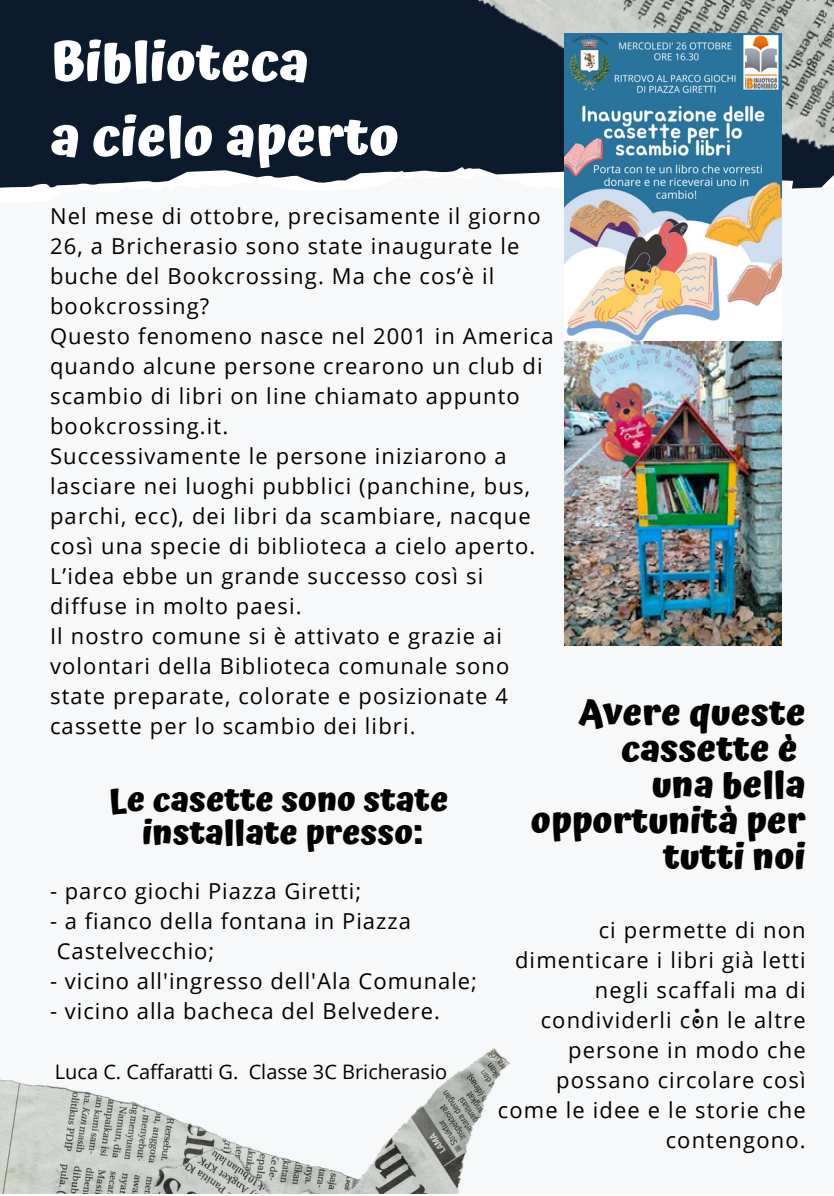
<style>
.page{position:relative;width:834px;height:1196px;background:#fff}
.page>*{position:absolute;margin:0;border:0;box-sizing:border-box;transform-origin:0 0}
.t1{font:700 54.2px/74.8px "Atma";color:#fff}
.t2{font:700 36.4px/36px "Atma";color:#000;text-align:right}
.t3{font:700 33.8px/33px "Atma";color:#000;text-align:center}
.t4{font:28px "Yeseva One";color:#000}
.t5{font:22px/30px "Open Sans";letter-spacing:.05em;color:#000}
.t6{font:20px "Open Sans";color:#000}
</style>
<div class="page">
<div style="left:0;top:0;width:834px;height:1193px;background:#f7f8f9"></div>
<img style="left:0;top:1048px;width:510px;height:145px">
<svg style="left:0;top:0;width:782px;height:229px;fill:#0b1a2c"></svg>
<img style="left:437px;top:0;width:397px;height:207px">
<img style="left:564px;top:34px;width:217px;height:612px">
<h1 class="t1" style="left:50px;top:24px;width:350px">Biblioteca<br>a cielo aperto</h1>
<p class="t5" style="left:50px;top:201px;width:505px">Nel mese di ottobre, precisamente il giorno 26, a Bricherasio sono state inaugurate le buche del Bookcrossing. Ma che cos’è il bookcrossing?<br>Questo fenomeno nasce nel 2001 in America quando alcune persone crearono un club di scambio di libri on line chiamato appunto bookcrossing.it.<br>Successivamente le persone iniziarono a lasciare nei luoghi pubblici (panchine, bus, parchi, ecc), dei libri da scambiare, nacque così una specie di biblioteca a cielo aperto.<br>L’idea ebbe un grande successo così si diffuse in molto paesi.<br>Il nostro comune si è attivato e grazie ai volontari della Biblioteca comunale sono state preparate, colorate e posizionate 4 cassette per lo scambio dei libri.</p>
<h2 class="t2" style="left:531px;top:694px;width:276px">Avere queste cassette è<br>una bella opportunità per tutti noi</h2>
<h3 class="t3" style="left:109px;top:783px;width:341px">Le casette sono state installate presso:</h3>
<p class="t5" style="left:50px;top:875px;width:313px">- parco giochi Piazza Giretti;</p>
<p class="t5" style="left:57px;top:905px;width:356px;text-indent:-7px">- a fianco della fontana in Piazza<br>Castelvecchio;</p>
<p class="t5" style="left:50px;top:965px;width:428px">- vicino all'ingresso dell'Ala Comunale;</p>
<p class="t5" style="left:50px;top:995px;width:391px">- vicino alla bacheca del Belvedere.</p>
<p class="t5" style="left:498px;top:914px;width:309px;text-align:right">ci permette di non dimenticare i libri già letti negli scaffali ma di condividerli con le altre persone in modo che possano circolare così come le idee e le storie che contengono.</p>
<p class="t4" style="left:694px;top:997px;width:8px">:</p>
<p class="t6" style="left:55px;top:1057px;width:394px">Luca C. Caffaratti G. Classe 3C Bricherasio</p>
</div>
